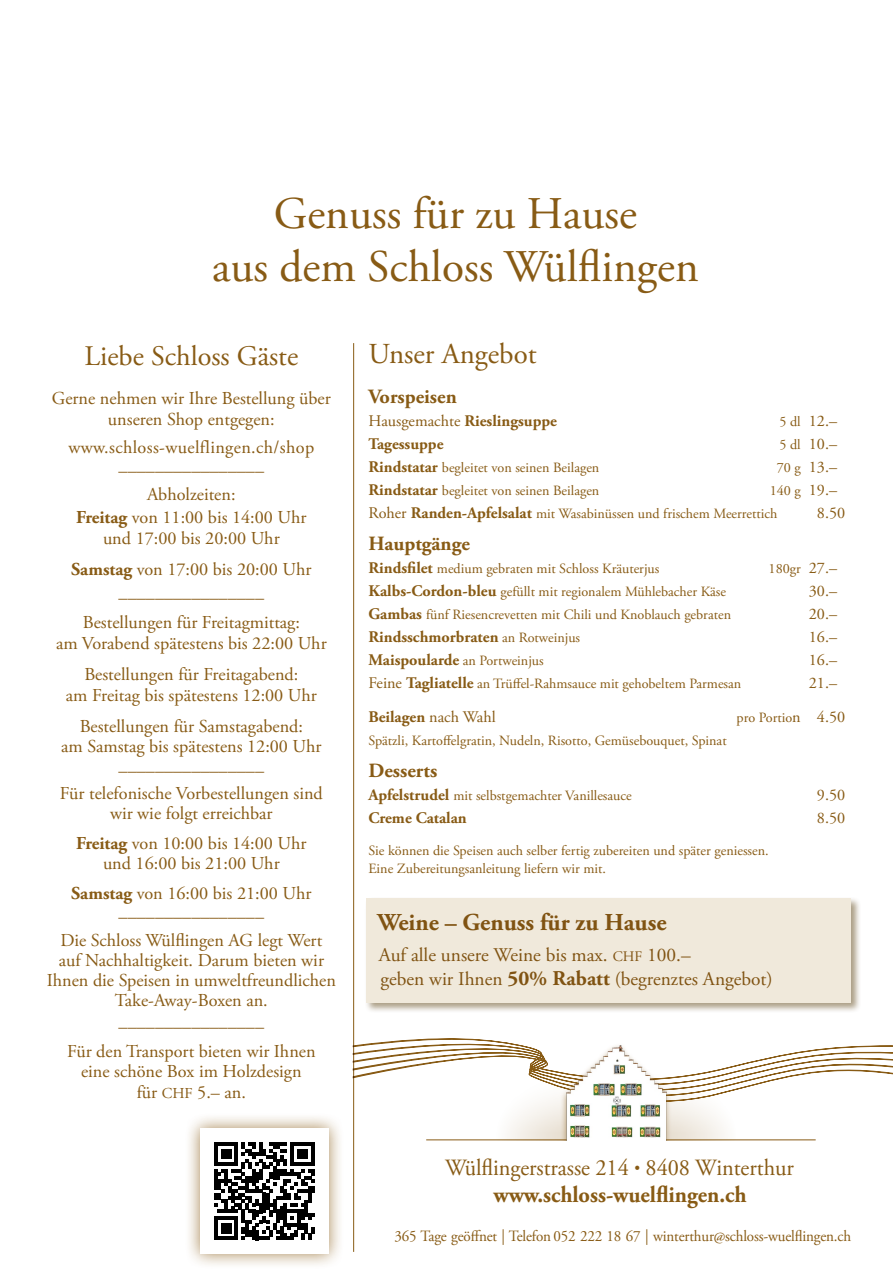
<style>
.page{position:relative;width:893px;height:1276px;background:#fff}
.page>*{position:absolute;margin:0;border:0;box-sizing:border-box;transform-origin:0 0}
.t1{font:45.2px/52.2px "Adobe Garamond Pro";color:#885b15;text-align:center}
.t2{font:28.9px "Adobe Garamond Pro";color:#885b15}
.t3{font:28.3px "Adobe Garamond Pro";color:#885b15}
.t4{font:700 24.2px "Adobe Garamond Pro";color:#885b15}
.t5{font:23.2px/27px "Adobe Garamond Pro";color:#885b15;text-align:center;scale:.96 1}
.t6{font:700 20.2px "Adobe Garamond Pro";color:#885b15}
.t7{font:19.4px/24.2px "Adobe Garamond Pro";color:#885b15}
.t8{font:18.2px/20.2px "Adobe Garamond Pro";color:#885b15;text-align:center}
.t9{font:18.2px/23.5px "Adobe Garamond Pro";letter-spacing:.02em;color:#885b15;text-align:center}
.t10{font:700 16.2px "Adobe Garamond Pro";color:#885b15}
.t11{font:16.2px "Adobe Garamond Pro";color:#885b15}
.t12{font:15.6px "Adobe Garamond Pro";letter-spacing:-.01em;color:#885b15;scale:.96 1}
.t13{font:14.1px/23.1px "Adobe Garamond Pro";color:#885b15}
.s1{font-weight:700}
.s2{font-size:15.1px}
.s3{font-weight:400}
.s4{font-size:14.1px}
.s5{font-weight:700;font-size:16.2px}
.s6{font-size:16.2px}
.s7{font-weight:400;font-size:14.1px}
.s8{font-size:14.5px}
.s9{font-weight:700;font-size:21px}
.s10{font-size:15.5px}
</style>
<div class="page">
<svg style="left:354px;top:1033px;width:539px;height:107px"></svg>
<div style="left:561px;top:1042px;width:111px;height:98px;background:#885b15;opacity:.54"></div>
<img style="left:566px;top:1045px;width:101px;height:95px">
<div style="left:364px;top:896px;width:497px;height:117px;background:#503502;opacity:.48"></div>
<div style="left:366px;top:898px;width:485px;height:104px;background:#f0e9db"></div>
<div style="left:184px;top:1112px;width:161px;height:157px;background:#885b15;opacity:.75"></div>
<div style="left:200px;top:1128px;width:129px;height:125px;background:#fff"></div>
<svg style="left:214px;top:1142px;width:101px;height:98px"></svg>
<hr style="left:353px;top:343px;width:1px;height:908px;background:#885b15">
<h1 class="t1" style="left:212px;top:190px;width:488px">Genuss für zu Hause<br>aus dem Schloss Wülflingen</h1>
<h3 class="t3" style="left:85px;top:339px;width:215px">Liebe Schloss Gäste</h3>
<p class="t8" style="left:52px;top:389px;width:280px">Gerne nehmen wir Ihre Bestellung über unseren Shop entgegen:</p>
<p class="t9" style="left:68px;top:436px;width:247px">www.schloss-wuelflingen.ch/shop ––––––––––––––––<br>Abholzeiten:<br><span class="s1">Freitag</span> von 11:00 bis 14:00 Uhr</p>
<p class="t8" style="left:71px;top:522px;width:242px;line-height:31.7px">und 17:00 bis 20:00 Uhr<br><span class="s1">Samstag</span> von 17:00 bis 20:00 Uhr</p>
<p class="t8" style="left:83px;top:584px;width:219px;line-height:25.9px">––––––––––––––––<br>Bestellungen für Freitagmittag:</p>
<p class="t8" style="left:56px;top:628px;width:272px;line-height:31.7px">am Vorabend spätestens bis 22:00 Uhr<br>Bestellungen für Freitagabend:</p>
<p class="t8" style="left:66px;top:679px;width:253px;line-height:31.7px">am Freitag bis spätestens 12:00 Uhr<br>Bestellungen für Samstagabend:</p>
<p class="t8" style="left:60px;top:735px;width:264px;line-height:23.4px">am Samstag bis spätestens 12:00 Uhr ––––––––––––––––<br>Für telefonische Vorbestellungen sind</p>
<p class="t8" style="left:76px;top:799px;width:232px;line-height:29.6px">wir wie folgt erreichbar<br><span class="s1">Freitag</span> von 10:00 bis 14:00 Uhr</p>
<p class="t8" style="left:71px;top:849px;width:242px;line-height:29.6px">und 16:00 bis 21:00 Uhr<br><span class="s1">Samstag</span> von 16:00 bis 21:00 Uhr</p>
<p class="t8" style="left:60px;top:905px;width:263px;line-height:23.6px">––––––––––––––––<br>Die Schloss Wülflingen AG legt Wert</p>
<p class="t8" style="left:47px;top:950px;width:291px">auf Nachhaltigkeit. Darum bieten wir<br>Ihnen die Speisen in umweltfreundlichen<br>Take-Away-Boxen an.</p>
<p class="t8" style="left:67px;top:1013px;width:250px;line-height:25.6px">––––––––––––––––<br>Für den Transport bieten wir Ihnen</p>
<p class="t8" style="left:81px;top:1062px;width:222px">eine schöne Box im Holzdesign für <span class="s2">CHF</span> 5.– an.</p>
<h2 class="t2" style="left:368px;top:336px;width:170px">Unser Angebot</h2>
<p class="t6" style="left:368px;top:384px;width:90px">Vorspeisen</p>
<p class="t10" style="left:368px;top:411px;width:190px"><span class="s3">Hausgemachte</span> Rieslingsuppe</p>
<p class="t11" style="left:779px;top:411px;width:59px"><span class="s4">5 dl</span> 12.–</p>
<p class="t10" style="left:368px;top:434px;width:77px">Tagessuppe</p>
<p class="t11" style="left:779px;top:434px;width:59px"><span class="s4">5 dl</span> 10.–</p>
<p class="t13" style="left:368px;top:456px;width:232px"><span class="s5">Rindstatar</span> begleitet von seinen Beilagen</p>
<p class="t11" style="left:777px;top:457px;width:62px"><span class="s4">70 g</span> 13.–</p>
<p class="t13" style="left:368px;top:479px;width:232px"><span class="s5">Rindstatar</span> begleitet von seinen Beilagen</p>
<p class="t13" style="left:368px;top:479px;width:470px;text-indent:401px">140 g <span class="s6">19.–<br>Roher</span> <span class="s5">Randen-Apfelsalat</span> mit Wasabinüssen und frischem Meerrettich</p>
<p class="t11" style="left:817px;top:503px;width:30px">8.50</p>
<p class="t6" style="left:368px;top:531px;width:103px">Hauptgänge</p>
<p class="t13" style="left:368px;top:557px;width:292px"><span class="s5">Rindsfilet</span> medium gebraten mit Schloss Kräuterjus</p>
<p class="t13" style="left:769px;top:557px;width:70px">180gr <span class="s6">27.–</span></p>
<p class="t13" style="left:368px;top:580px;width:359px"><span class="s5">Kalbs-Cordon-bleu</span> gefüllt mit regionalem Mühlebacher Käse</p>
<p class="t11" style="left:809px;top:581px;width:30px">30.–</p>
<p class="t13" style="left:368px;top:603px;width:364px"><span class="s5">Gambas</span> fünf Riesencrevetten mit Chili und Knoblauch gebraten</p>
<p class="t11" style="left:809px;top:604px;width:30px">20.–</p>
<p class="t10" style="left:368px;top:627px;width:213px">Rindsschmorbraten <span class="s7">an Rotweinjus</span></p>
<p class="t11" style="left:809px;top:627px;width:30px">16.–</p>
<p class="t13" style="left:368px;top:649px;width:177px"><span class="s5">Maispoularde</span> an Portweinjus</p>
<p class="t11" style="left:809px;top:650px;width:30px">16.–</p>
<p class="t13" style="left:368px;top:672px;width:374px"><span class="s6">Feine</span> <span class="s5">Tagliatelle</span> an Trüffel-Rahmsauce mit gehobeltem Parmesan</p>
<p class="t11" style="left:809px;top:673px;width:30px">21.–</p>
<p class="t10" style="left:368px;top:707px;width:129px">Beilagen <span class="s3">nach Wahl</span></p>
<p class="t13" style="left:737px;top:706px;width:110px">pro Portio<span class="s6">n 4.50</span></p>
<p class="t13" style="left:368px;top:729px;width:360px">Spätzli, Kartoffelgratin, Nudeln, Risotto, Gemüsebouquet, Spinat</p>
<p class="t6" style="left:368px;top:758px;width:70px">Desserts</p>
<p class="t13" style="left:368px;top:784px;width:265px"><span class="s5">Apfelstrudel</span> mit selbstgemachter Vanillesauce</p>
<p class="t11" style="left:817px;top:785px;width:30px">9.50</p>
<p class="t10" style="left:368px;top:808px;width:100px">Creme Catalan</p>
<p class="t11" style="left:817px;top:808px;width:30px">8.50</p>
<p class="t13" style="left:368px;top:842px;width:402px;line-height:18.2px">Sie können die Speisen auch selber fertig zubereiten und später geniessen.<br>Eine Zubereitungsanleitung liefern wir mit.</p>
<h3 class="t4" style="left:377px;top:908px;width:291px">Weine – Genuss für zu Hause</h3>
<p class="t7" style="left:379px;top:943px;width:395px">Auf alle unsere Weine bis max. <span class="s8">CHF</span> 100.–<br>geben wir Ihnen <span class="s9">50% Rabatt</span> (begrenztes Angebot)</p>
<p class="t5" style="left:445px;top:1155px;width:365px">Wülflingerstrasse 214 <span class="s10">•</span> 8408 Winterthur <span class="s1">www.schloss-wuelflingen.ch</span></p>
<p class="t12" style="left:394px;top:1226px;width:477px">365 Tage geöffnet | Telefon 052 222 18 67 | winterthur@schloss-wuelflingen.ch</p>
</div>
